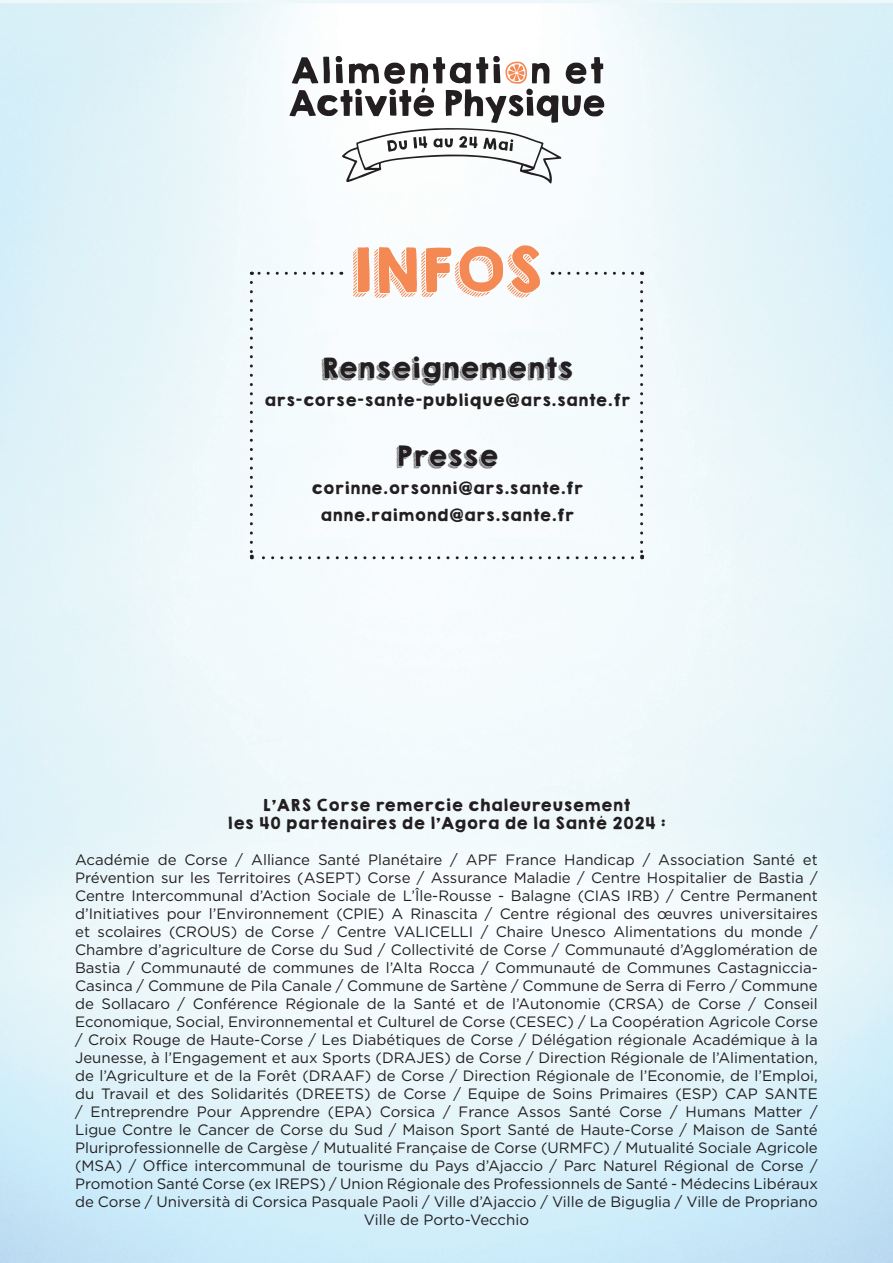
<style>
.page{position:relative;width:893px;height:1263px;background:#fff}
.page>*{position:absolute;margin:0;border:0;box-sizing:border-box;transform-origin:0 0}
.t1{font:55.5px "KGHAPPY";color:#f58953}
.t2{font:25.35px "KGHAPPY";color:#231f20}
.t3{font:15px/18px "Gotham";color:#231f20;text-align:center}
.t4{font:15px/18px "KGHAPPY Solid";color:#231f20;text-align:center}
</style>
<div class="page">
<img style="left:0;top:0;width:893px;height:1263px">
<svg style="left:289px;top:56px;width:315px;height:128px"></svg>
<svg style="left:552px;top:272px;width:81px;height:3px"></svg>
<svg style="left:640px;top:282px;width:3px;height:277px"></svg>
<svg style="left:250px;top:282px;width:382px;height:277px"></svg>
<svg style="left:251px;top:272px;width:81px;height:3px"></svg>
<h1 class="t1" style="left:351px;top:227px;width:192px">INFOS</h1>
<h2 class="t2" style="left:321px;top:349px;width:253px">Renseignements</h2>
<p class="t4" style="left:264px;top:391px;width:368px">ars-corse-sante-publique@ars.sante.fr</p>
<h2 class="t2" style="left:396px;top:437px;width:104px">Presse</h2>
<p class="t4" style="left:311px;top:474px;width:274px;line-height:27.5px">corinne.orsonni@ars.sante.fr anne.raimond@ars.sante.fr</p>
<p class="t4" style="left:227px;top:795px;width:440px">L’ARS Corse remercie chaleureusement<br>les 40 partenaires de l’Agora de la Santé 2024 :</p>
<p class="t3" style="left:75px;top:850px;width:744px">Académie de Corse / Alliance Santé Planétaire / APF France Handicap / Association Santé et Prévention sur les Territoires (ASEPT) Corse / Assurance Maladie / Centre Hospitalier de Bastia / Centre Intercommunal d’Action Sociale de L’Île-Rousse - Balagne (CIAS IRB) / Centre Permanent d’Initiatives pour l’Environnement (CPIE) A Rinascita / Centre régional des œuvres universitaires et scolaires (CROUS) de Corse / Centre VALICELLI / Chaire Unesco Alimentations du monde / Chambre d’agriculture de Corse du Sud / Collectivité de Corse / Communauté d’Agglomération de Bastia / Communauté de communes de l’Alta Rocca / Communauté de Communes Castagniccia-Casinca / Commune de Pila Canale / Commune de Sartène / Commune de Serra di Ferro / Commune de Sollacaro / Conférence Régionale de la Santé et de l’Autonomie (CRSA) de Corse / Conseil Economique, Social, Environnemental et Culturel de Corse (CESEC) / La Coopération Agricole Corse / Croix Rouge de Haute-Corse / Les Diabétiques de Corse / Délégation régionale Académique à la Jeunesse, à l’Engagement et aux Sports (DRAJES) de Corse / Direction Régionale de l’Alimentation, de l’Agriculture et de la Forêt (DRAAF) de Corse / Direction Régionale de l’Economie, de l’Emploi, du Travail et des Solidarités (DREETS) de Corse / Equipe de Soins Primaires (ESP) CAP SANTE / Entreprendre Pour Apprendre (EPA) Corsica / France Assos Santé Corse / Humans Matter / Ligue Contre le Cancer de Corse du Sud / Maison Sport Santé de Haute-Corse / Maison de Santé Pluriprofessionnelle de Cargèse / Mutualité Française de Corse (URMFC) / Mutualité Sociale Agricole (MSA) / Office intercommunal de tourisme du Pays d’Ajaccio / Parc Naturel Régional de Corse / Promotion Santé Corse (ex IREPS) / Union Régionale des Professionnels de Santé - Médecins Libéraux de Corse / Università di Corsica Pasquale Paoli / Ville d’Ajaccio / Ville de Biguglia / Ville de Propriano Ville de Porto-Vecchio</p>
</div>
